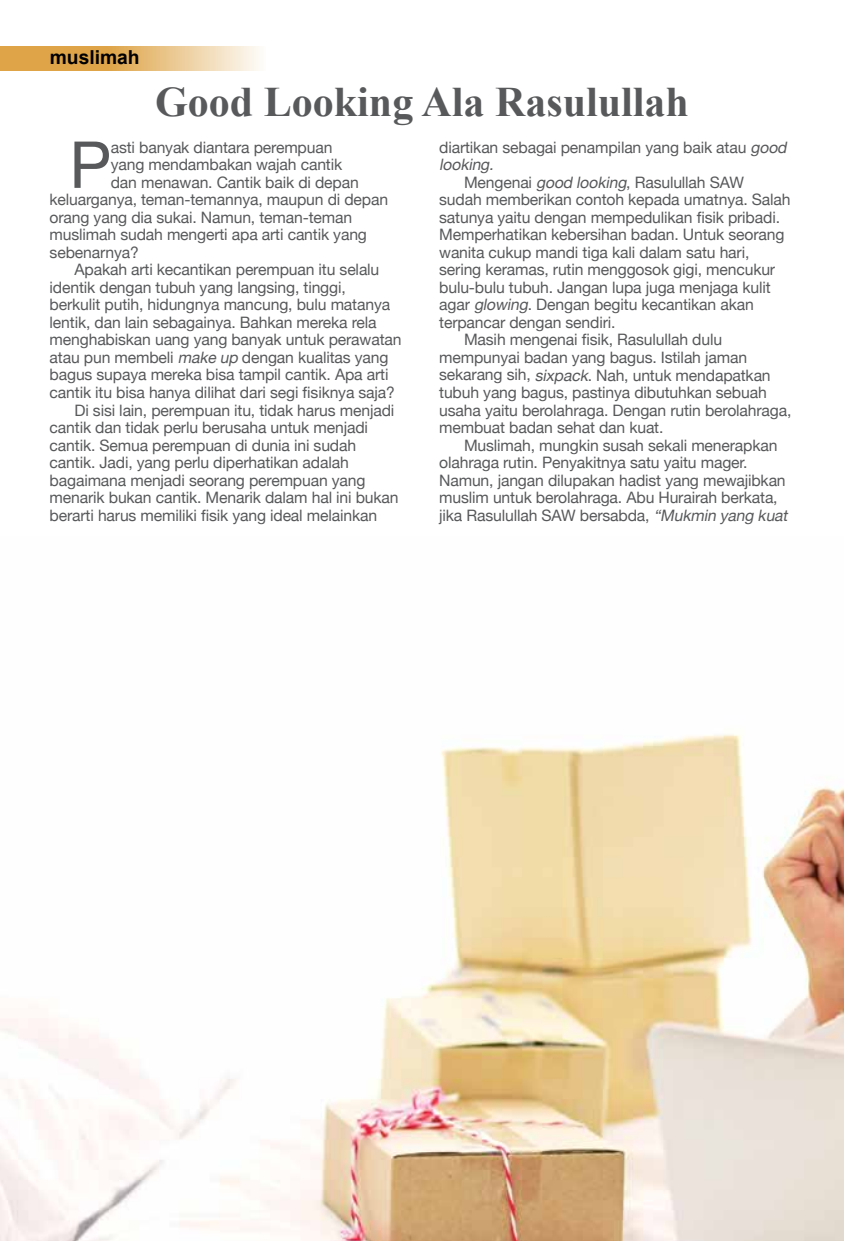
<style>
.page{position:relative;width:844px;height:1241px;background:#fff}
.page>*{position:absolute;margin:0;border:0;box-sizing:border-box;transform-origin:0 0}
.t1{font:64.75px "Helvetica Neue";color:#58595b}
.t2{font:700 42px "Times New Roman";color:#58595b}
.t3{font:700 19.25px "Arial";color:#000}
.t4{font:15.75px "Helvetica Neue";letter-spacing:-.01em;color:#58595b}
.t5{font:italic 15.75px "Helvetica Neue";color:#58595b}
.s1{font-style:italic}
</style>
<div class="page">
<svg style="left:0;top:46px;width:259px;height:25px;background:#e6bc79"></svg>
<img style="left:0;top:734px;width:843px;height:506px">
<p class="t3" style="left:50px;top:43px;width:91px">muslimah</p>
<h2 class="t2" style="left:155px;top:72px;width:535px">Good Looking Ala Rasulullah</h2>
<h1 class="t1" style="left:69px;top:126px;width:43px">P</h1>
<p class="t4" style="left:111px;top:138px;width:223px">asti banyak diantara perempuan</p>
<p class="t4" style="left:111px;top:155px;width:233px">yang mendambakan wajah cantik</p>
<p class="t4" style="left:111px;top:173px;width:249px">dan menawan. Cantik baik di depan</p>
<p class="t4" style="left:50px;top:190px;width:340px">keluarganya, teman-temannya, maupun di depan</p>
<p class="t4" style="left:50px;top:208px;width:304px">orang yang dia sukai. Namun, teman-teman</p>
<p class="t4" style="left:50px;top:225px;width:319px">muslimah sudah mengerti apa arti cantik yang</p>
<p class="t4" style="left:50px;top:243px;width:91px">sebenarnya?</p>
<p class="t4" style="left:74px;top:260px;width:306px">Apakah arti kecantikan perempuan itu selalu</p>
<p class="t4" style="left:50px;top:278px;width:297px">identik dengan tubuh yang langsing, tinggi,</p>
<p class="t4" style="left:50px;top:295px;width:342px">berkulit putih, hidungnya mancung, bulu matanya</p>
<p class="t4" style="left:50px;top:313px;width:328px">lentik, dan lain sebagainya. Bahkan mereka rela</p>
<p class="t4" style="left:50px;top:330px;width:353px">menghabiskan uang yang banyak untuk perawatan</p>
<p class="t4" style="left:50px;top:348px;width:340px">atau pun membeli <span class="s1">make up</span> dengan kualitas yang</p>
<p class="t4" style="left:50px;top:365px;width:340px">bagus supaya mereka bisa tampil cantik. Apa arti</p>
<p class="t4" style="left:50px;top:383px;width:347px">cantik itu bisa hanya dilihat dari segi fisiknya saja?</p>
<p class="t4" style="left:74px;top:400px;width:321px">Di sisi lain, perempuan itu, tidak harus menjadi</p>
<p class="t4" style="left:50px;top:418px;width:320px">cantik dan tidak perlu berusaha untuk menjadi</p>
<p class="t4" style="left:50px;top:435px;width:308px">cantik. Semua perempuan di dunia ini sudah</p>
<p class="t4" style="left:50px;top:453px;width:300px">cantik. Jadi, yang perlu diperhatikan adalah</p>
<p class="t4" style="left:50px;top:470px;width:317px">bagaimana menjadi seorang perempuan yang</p>
<p class="t4" style="left:50px;top:488px;width:350px">menarik bukan cantik. Menarik dalam hal ini bukan</p>
<p class="t4" style="left:50px;top:505px;width:329px">berarti harus memiliki fisik yang ideal melainkan</p>
<p class="t4" style="left:439px;top:138px;width:352px">diartikan sebagai penampilan yang baik atau <span class="s1">good</span></p>
<p class="t5" style="left:439px;top:155px;width:59px">looking.</p>
<p class="t4" style="left:464px;top:173px;width:281px">Mengenai <span class="s1">good looking</span>, Rasulullah SAW</p>
<p class="t4" style="left:439px;top:190px;width:353px">sudah memberikan contoh kepada umatnya. Salah</p>
<p class="t4" style="left:439px;top:208px;width:342px">satunya yaitu dengan mempedulikan fisik pribadi.</p>
<p class="t4" style="left:439px;top:225px;width:346px">Memperhatikan kebersihan badan. Untuk seorang</p>
<p class="t4" style="left:439px;top:243px;width:311px">wanita cukup mandi tiga kali dalam satu hari,</p>
<p class="t4" style="left:439px;top:260px;width:337px">sering keramas, rutin menggosok gigi, mencukur</p>
<p class="t4" style="left:439px;top:278px;width:333px">bulu-bulu tubuh. Jangan lupa juga menjaga kulit</p>
<p class="t4" style="left:439px;top:295px;width:316px">agar <span class="s1">glowing</span>. Dengan begitu kecantikan akan</p>
<p class="t4" style="left:439px;top:313px;width:178px">terpancar dengan sendiri.</p>
<p class="t4" style="left:464px;top:330px;width:259px">Masih mengenai fisik, Rasulullah dulu</p>
<p class="t4" style="left:439px;top:348px;width:309px">mempunyai badan yang bagus. Istilah jaman</p>
<p class="t4" style="left:439px;top:365px;width:333px">sekarang sih, <span class="s1">sixpack</span>. Nah, untuk mendapatkan</p>
<p class="t4" style="left:439px;top:383px;width:329px">tubuh yang bagus, pastinya dibutuhkan sebuah</p>
<p class="t4" style="left:439px;top:400px;width:353px">usaha yaitu berolahraga. Dengan rutin berolahraga,</p>
<p class="t4" style="left:439px;top:418px;width:226px">membuat badan sehat dan kuat.</p>
<p class="t4" style="left:464px;top:435px;width:315px">Muslimah, mungkin susah sekali menerapkan</p>
<p class="t4" style="left:439px;top:453px;width:310px">olahraga rutin. Penyakitnya satu yaitu mager.</p>
<p class="t4" style="left:439px;top:470px;width:348px">Namun, jangan dilupakan hadist yang mewajibkan</p>
<p class="t4" style="left:439px;top:488px;width:340px">muslim untuk berolahraga. Abu Hurairah berkata,</p>
<p class="t4" style="left:439px;top:505px;width:353px">jika Rasulullah SAW bersabda, <span class="s1">“Mukmin yang kuat</span></p>
</div>
